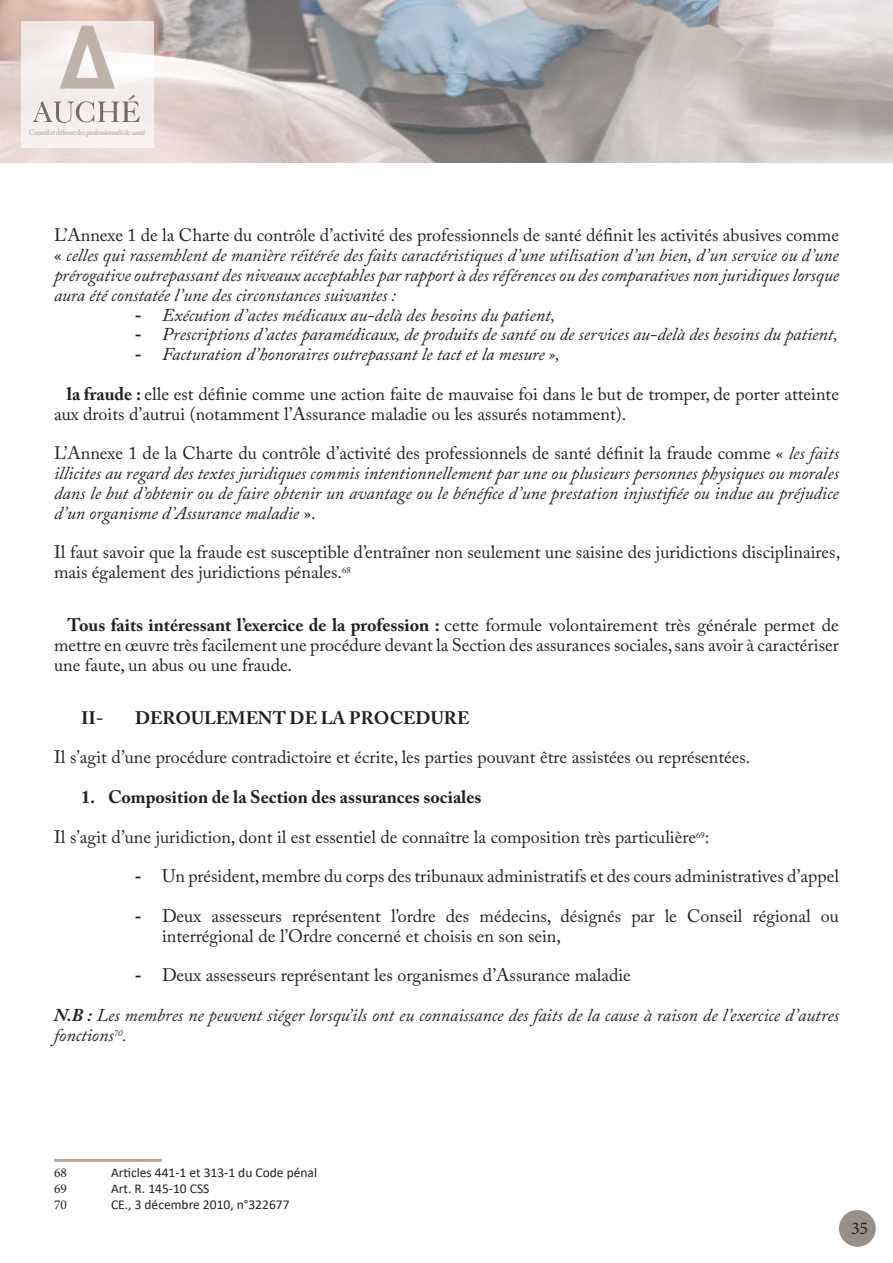
<style>
.page{position:relative;width:893px;height:1263px;background:#fff}
.page>*{position:absolute;margin:0;border:0;box-sizing:border-box;transform-origin:0 0}
.t1{font:italic 18px/19.8px "Adobe Caslon Pro";color:#231f20;text-align:justify}
.t2{font:18px/19.8px "Adobe Caslon Pro";color:#231f20}
.t3{font:700 18px "Adobe Caslon Pro";color:#231f20}
.t4{font:18px "Minion Pro";color:#231f20}
.Style_de_paragraphe_2{font:13.5px "Calibri";color:#231f20}
.Style_de_paragraphe_2-2{font:13.5px "Minion Pro";color:#231f20}
.t5{font:600 7.95px "Adobe Caslon Pro";letter-spacing:-.06em;color:#c0b2a4;scale:.93 1}
.s1{font-style:normal}
.s2{font-family:"Arial";font-style:normal}
.s3{font-weight:700}
.s4{font-family:"Arial"}
</style>
<div class="page">
<img style="left:0;top:0;width:893px;height:163px">
<div style="left:839px;top:1210px;width:37px;height:37px;background:#988f88;border-radius:50%"></div>
<svg style="left:21px;top:21px;width:133px;height:127px;fill:#f5efed"></svg>
<svg style="left:60px;top:26px;width:55px;height:63px"></svg>
<svg style="left:33px;top:95px;width:107px;height:28px"></svg>
<hr style="left:54px;top:1159px;width:108px;height:3px;background:#b6a99c">
<p class="t5" style="left:29px;top:128px;width:127px">Conseil et défense des professionnels de santé</p>
<p class="t1" style="left:54px;top:225px;width:787px"><span class="s1">L’Annexe 1 de la Charte du contrôle d’activité des professionnels de santé définit les activités abusives comme «</span> celles qui rassemblent de manière réitérée des faits caractéristiques d’une utilisation d’un bien, d’un service ou d’une prérogative outrepassant des niveaux acceptables par rapport à des références ou des comparatives non juridiques lorsque aura été constatée l’une des circonstances suivantes :</p>
<p class="t1" style="left:135px;top:304px;width:422px"><span class="s2">-</span> Exécution d’actes médicaux au-delà des besoins du patient,</p>
<p class="t1" style="left:135px;top:324px;width:704px"><span class="s2">-</span> Prescriptions d’actes paramédicaux, de produits de santé ou de services au-delà des besoins du patient,</p>
<p class="t1" style="left:135px;top:344px;width:426px"><span class="s2">-</span> Facturation d’honoraires outrepassant le tact et la mesure »,</p>
<p class="t2" style="left:54px;top:384px;width:786px;text-indent:13px"><span class="s3">la fraude :</span> elle est définie comme une action faite de mauvaise foi dans le but de tromper, de porter atteinte aux droits d’autrui (notamment l’Assurance maladie ou les assurés notamment).</p>
<p class="t1" style="left:54px;top:443px;width:786px"><span class="s1">L’Annexe 1 de la Charte du contrôle d’activité des professionnels de santé définit la fraude comme «</span> les faits illicites au regard des textes juridiques commis intentionnellement par une ou plusieurs personnes physiques ou morales dans le but d’obtenir ou de faire obtenir un avantage ou le bénéfice d’une prestation injustifiée ou indue au préjudice d’un organisme d’Assurance maladie <span class="s1">».</span></p>
<p class="t2" style="left:54px;top:542px;width:788px">Il faut savoir que la fraude est susceptible d’entraîner non seulement une saisine des juridictions disciplinaires, mais également des juridictions pénales.<sup>68</sup></p>
<p class="t2" style="left:54px;top:615px;width:786px;text-align:justify;text-indent:14px"><span class="s3">Tous faits intéressant l’exercice de la profession :</span> cette formule volontairement très générale permet de mettre en œuvre très facilement une procédure devant la Section des assurances sociales, sans avoir à caractériser une faute, un abus ou une fraude.</p>
<p class="t3" style="left:81px;top:707px;width:24px">II-</p>
<p class="t3" style="left:135px;top:707px;width:336px">DEROULEMENT DE LA PROCEDURE</p>
<p class="t2" style="left:54px;top:747px;width:698px">Il s’agit d’une procédure contradictoire et écrite, les parties pouvant être assistées ou représentées.</p>
<p class="t3" style="left:81px;top:786px;width:402px">1. Composition de la Section des assurances sociales</p>
<p class="t2" style="left:54px;top:826px;width:657px">Il s’agit d’une juridiction, dont il est essentiel de connaître la composition très particulière<sup>69</sup>:</p>
<p class="t2" style="left:135px;top:866px;width:705px"><span class="s4">-</span> Un président, membre du corps des tribunaux administratifs et des cours administratives d’appel</p>
<p class="t2" style="left:162px;top:906px;width:678px;text-indent:-27px"><span class="s4">-</span> Deux assesseurs représentent l’ordre des médecins, désignés par le Conseil régional ou interrégional de l’Ordre concerné et choisis en son sein,</p>
<p class="t2" style="left:135px;top:965px;width:497px"><span class="s4">-</span> Deux assesseurs représentant les organismes d’Assurance maladie</p>
<p class="t1" style="left:54px;top:1005px;width:786px"><span class="s3">N.B :</span> Les membres ne peuvent siéger lorsqu’ils ont eu connaissance des faits de la cause à raison de l’exercice d’autres fonctions<sup>70</sup>.</p>
<p class="Style_de_paragraphe_2-2" style="left:54px;top:1163px;width:14px">68</p>
<p class="Style_de_paragraphe_2" style="left:111px;top:1163px;width:208px">Articles 441-1 et 313-1 du Code pénal</p>
<p class="Style_de_paragraphe_2-2" style="left:54px;top:1179px;width:14px">69</p>
<p class="Style_de_paragraphe_2" style="left:111px;top:1179px;width:100px">Art. R. 145-10 CSS</p>
<p class="Style_de_paragraphe_2-2" style="left:54px;top:1195px;width:14px">70</p>
<p class="Style_de_paragraphe_2" style="left:111px;top:1195px;width:180px">CE., 3 décembre 2010, n°322677</p>
<p class="t4" style="left:851px;top:1216px;width:19px">35</p>
</div>
